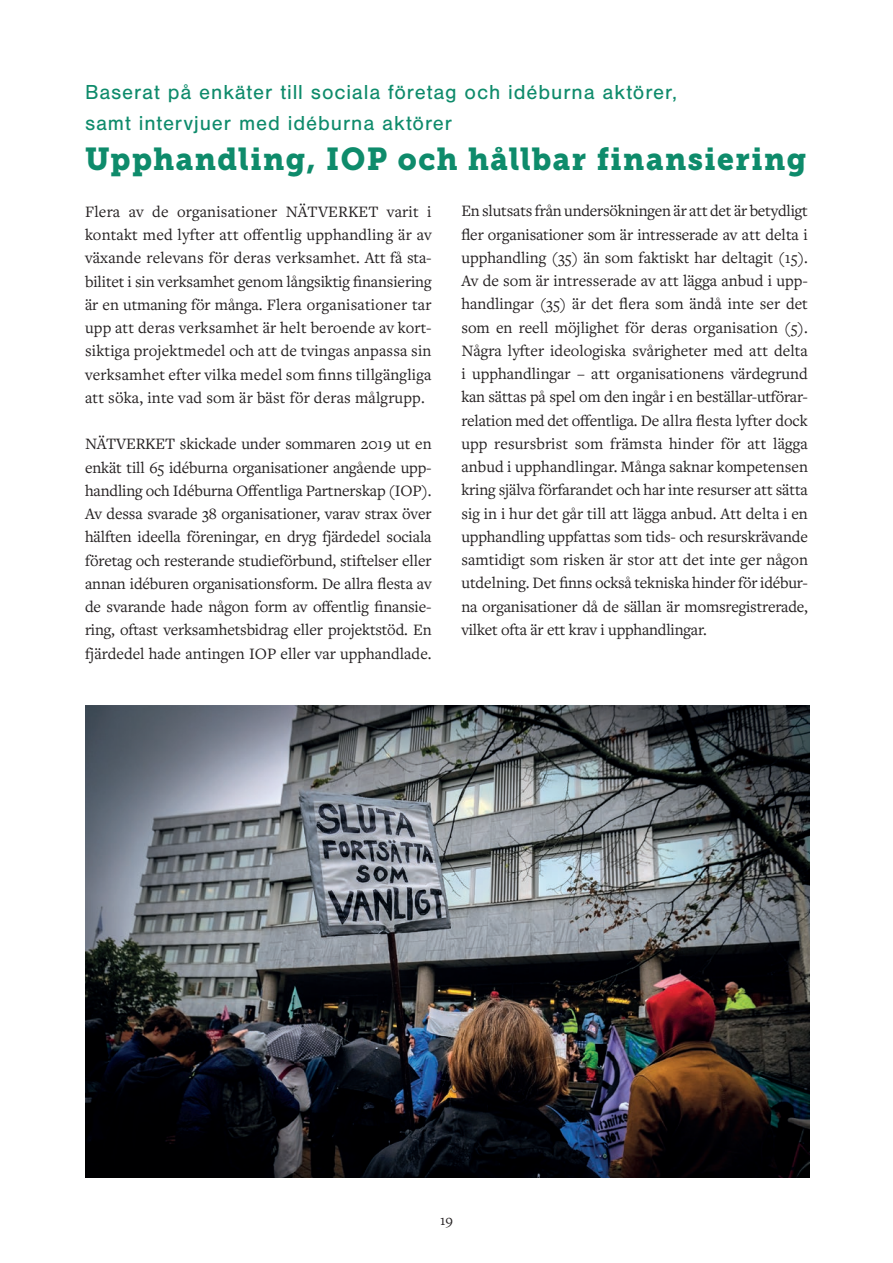
<style>
.page{position:relative;width:893px;height:1263px;background:#fff}
.page>*{position:absolute;margin:0;border:0;box-sizing:border-box;transform-origin:0 0}
.t1{font:31.5px "Museo Slab 900";letter-spacing:.05em;color:#0e8b6b;scale:.95 1}
.t2{font:21px "Nimbus San";letter-spacing:.04em;color:#0e8b6b}
.t3{font:16.5px/23.2px "Freight Text Pro";color:#231f20;text-align:justify}
.t4{font:15px "Freight Text Pro";color:#231f20}
</style>
<div class="page">
<img style="left:85px;top:705px;width:725px;height:473px">
<p class="t2" style="left:85px;top:81px;width:594px">Baserat på enkäter till sociala företag och idéburna aktörer,</p>
<p class="t2" style="left:85px;top:111px;width:369px">samt intervjuer med idéburna aktörer</p>
<p class="t1" style="left:85px;top:141px;width:761px">Upphandling, IOP och hållbar finansiering</p>
<p class="t3" style="left:85px;top:199px;width:348px">Flera av de organisationer NÄTVERKET varit i kontakt med lyfter att offentlig upphandling är av växande relevans för deras verksamhet. Att få sta&shy;bilitet i sin verksamhet genom långsiktig finansiering är en utmaning för många. Flera organisationer tar upp att deras verksamhet är helt beroende av kort&shy;siktiga projektmedel och att de tvingas anpassa sin verksamhet efter vilka medel som finns tillgängliga att söka, inte vad som är bäst för deras målgrupp.</p>
<p class="t3" style="left:85px;top:432px;width:348px">NÄTVERKET skickade under sommaren 2019 ut en enkät till 65 idéburna organisationer angående upp&shy;handling och Idéburna Offentliga Partnerskap (IOP).<br>Av dessa svarade 38 organisationer, varav strax över hälften ideella föreningar, en dryg fjärdedel sociala företag och resterande studieförbund, stiftelser eller annan idéburen organisationsform. De allra flesta av de svarande hade någon form av offentlig finansie&shy;ring, oftast verksamhetsbidrag eller projektstöd. En fjärdedel hade antingen IOP eller var upphandlade.</p>
<p class="t3" style="left:461px;top:199px;width:348px">En slutsats från undersökningen är att det är betydligt fler organisationer som är intresserade av att delta i upphandling (35) än som faktiskt har deltagit (15).<br>Av de som är intresserade av att lägga anbud i upp&shy;handlingar (35) är det flera som ändå inte ser det som en reell möjlighet för deras organisation (5).<br>Några lyfter ideologiska svårigheter med att delta i upphandlingar – att organisationens värdegrund kan sättas på spel om den ingår i en beställar-utförar&shy;relation med det offentliga. De allra flesta lyfter dock upp resursbrist som främsta hinder för att lägga anbud i upphandlingar. Många saknar kompetensen kring själva förfarandet och har inte resurser att sätta sig in i hur det går till att lägga anbud. Att delta i en upphandling uppfattas som tids- och resurskrävande samtidigt som risken är stor att det inte ger någon utdelning. Det finns också tekniska hinder för idébur&shy;na organisationer då de sällan är momsregistrerade, vilket ofta är ett krav i upphandlingar.</p>
<p class="t4" style="left:440px;top:1210px;width:14px">19</p>
</div>
